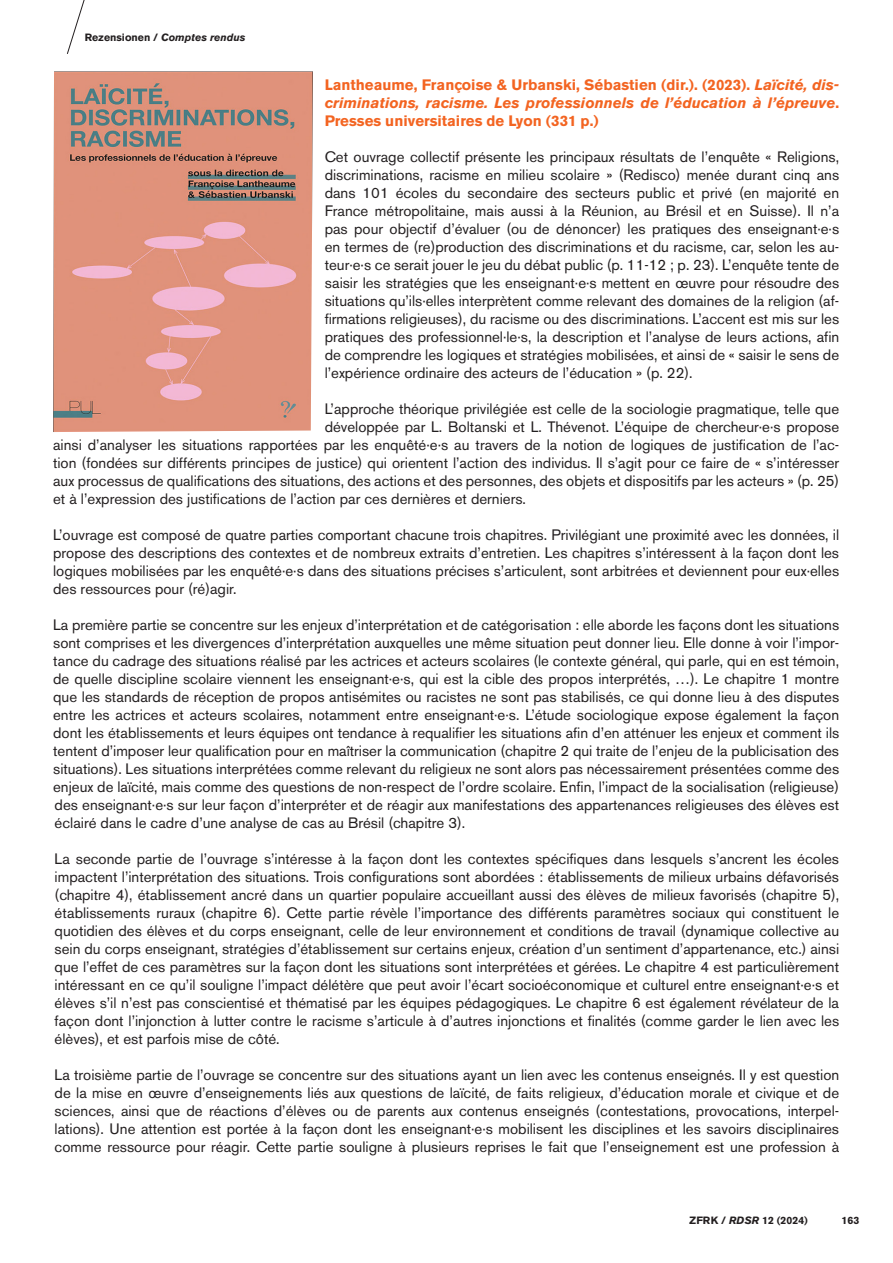
<style>
.page{position:relative;width:893px;height:1263px;background:#fff}
.page>*{position:absolute;margin:0;border:0;box-sizing:border-box;transform-origin:0 0}
.ZFRK_Body_Franz{font:15px/18px "Akzidenz Grotesk BE";color:#231f20;text-align:justify}
.ZFRK_Body_Franz-2{font:700 15px/18px "Akzidenz Grotesk BE";color:#f36421;text-align:justify}
.t1{font:italic 700 10.5px "Akzidenz Grotesk BE";color:#231f20}
.t2{font:700 10.5px "Akzidenz Grotesk BE";color:#231f20}
.s1{font-style:normal}
.s2{font-style:italic}
</style>
<div class="page">
<svg style="left:67px;top:0;width:18px;height:54px"></svg>
<img style="left:53px;top:71px;width:260px;height:361px">
<p class="t1" style="left:85px;top:31px;width:162px"><span class="s1">Rezensionen /</span> Comptes rendus</p>
<p class="ZFRK_Body_Franz-2" style="left:325px;top:76px;width:516px">Lantheaume, Françoise &amp; Urbanski, Sébastien (dir.). (2023). <span class="s2">Laïcité, dis&shy;criminations, racisme. Les professionnels de l’éducation à l’épreuve</span>.<br>Presses universitaires de Lyon (331 p.)</p>
<p class="ZFRK_Body_Franz" style="left:325px;top:148px;width:516px">Cet ouvrage collectif présente les principaux résultats de l’enquête « Religions, discriminations, racisme en milieu scolaire » (Redisco) menée durant cinq ans dans 101 écoles du secondaire des secteurs public et privé (en majorité en France métropolitaine, mais aussi à la Réunion, au Brésil et en Suisse). Il n’a pas pour objectif d’évaluer (ou de dénoncer) les pratiques des enseignant∙e∙s en termes de (re)production des discriminations et du racisme, car, selon les au&shy;teur∙e∙s ce serait jouer le jeu du débat public (p. 11-12 ; p. 23). L’enquête tente de saisir les stratégies que les enseignant∙e∙s mettent en œuvre pour résoudre des situations qu’ils∙elles interprètent comme relevant des domaines de la religion (af&shy;firmations religieuses), du racisme ou des discriminations. L’accent est mis sur les pratiques des professionnel∙le∙s, la description et l’analyse de leurs actions, afin de comprendre les logiques et stratégies mobilisées, et ainsi de « saisir le sens de l’expérience ordinaire des acteurs de l’éducation » (p. 22).</p>
<p class="ZFRK_Body_Franz" style="left:325px;top:400px;width:516px">L’approche théorique privilégiée est celle de la sociologie pragmatique, telle que</p>
<p class="ZFRK_Body_Franz" style="left:325px;top:418px;width:516px">développée par L. Boltanski et L. Thévenot. L’équipe de chercheur·e·s propose</p>
<p class="ZFRK_Body_Franz" style="left:53px;top:436px;width:788px">ainsi d’analyser les situations rapportées par les enquêté·e·s au travers de la notion de logiques de justification de l’ac-</p>
<p class="ZFRK_Body_Franz" style="left:53px;top:454px;width:788px">tion (fondées sur différents principes de justice) qui orientent l’action des individus. Il s’agit pour ce faire de « s’intéresser</p>
<p class="ZFRK_Body_Franz" style="left:53px;top:472px;width:787px">aux processus de qualifications des situations, des actions et des personnes, des objets et dispositifs par les acteurs » (p. 25)</p>
<p class="ZFRK_Body_Franz" style="left:53px;top:490px;width:474px">et à l’expression des justifications de l’action par ces dernières et derniers.</p>
<p class="ZFRK_Body_Franz" style="left:53px;top:526px;width:787px">L’ouvrage est composé de quatre parties comportant chacune trois chapitres. Privilégiant une proximité avec les données, il propose des descriptions des contextes et de nombreux extraits d’entretien. Les chapitres s’intéressent à la façon dont les logiques mobilisées par les enquêté·e·s dans des situations précises s’articulent, sont arbitrées et deviennent pour eux∙elles des ressources pour (ré)agir.</p>
<p class="ZFRK_Body_Franz" style="left:53px;top:616px;width:788px">La première partie se concentre sur les enjeux d’interprétation et de catégorisation : elle aborde les façons dont les situations sont comprises et les divergences d’interprétation auxquelles une même situation peut donner lieu. Elle donne à voir l’impor&shy;tance du cadrage des situations réalisé par les actrices et acteurs scolaires (le contexte général, qui parle, qui en est témoin, de quelle discipline scolaire viennent les enseignant∙e∙s, qui est la cible des propos interprétés, …). Le chapitre 1 montre que les standards de réception de propos antisémites ou racistes ne sont pas stabilisés, ce qui donne lieu à des disputes entre les actrices et acteurs scolaires, notamment entre enseignant∙e∙s. L’étude sociologique expose également la façon dont les établissements et leurs équipes ont tendance à requalifier les situations afin d’en atténuer les enjeux et comment ils tentent d’imposer leur qualification pour en maîtriser la communication (chapitre 2 qui traite de l’enjeu de la publicisation des situations). Les situations interprétées comme relevant du religieux ne sont alors pas nécessairement présentées comme des enjeux de laïcité, mais comme des questions de non-respect de l’ordre scolaire. Enfin, l’impact de la socialisation (religieuse) des enseignant∙e∙s sur leur façon d’interpréter et de réagir aux manifestations des appartenances religieuses des élèves est éclairé dans le cadre d’une analyse de cas au Brésil (chapitre 3).</p>
<p class="ZFRK_Body_Franz" style="left:55px;top:850px;width:786px">La seconde partie de l’ouvrage s’intéresse à la façon dont les contextes spécifiques dans lesquels s’ancrent les écoles impactent l’interprétation des situations. Trois configurations sont abordées : établissements de milieux urbains défavorisés (chapitre 4), établissement ancré dans un quartier populaire accueillant aussi des élèves de milieux favorisés (chapitre 5), établissements ruraux (chapitre 6). Cette partie révèle l’importance des différents paramètres sociaux qui constituent le quotidien des élèves et du corps enseignant, celle de leur environnement et conditions de travail (dynamique collective au sein du corps enseignant, stratégies d’établissement sur certains enjeux, création d’un sentiment d’appartenance, etc.) ainsi que l’effet de ces paramètres sur la façon dont les situations sont interprétées et gérées. Le chapitre 4 est particulièrement intéressant en ce qu’il souligne l’impact délétère que peut avoir l’écart socioéconomique et culturel entre enseignant∙e∙s et élèves s’il n’est pas conscientisé et thématisé par les équipes pédagogiques. Le chapitre 6 est également révélateur de la façon dont l’injonction à lutter contre le racisme s’articule à d’autres injonctions et finalités (comme garder le lien avec les élèves), et est parfois mise de côté.</p>
<p class="ZFRK_Body_Franz" style="left:55px;top:1066px;width:786px">La troisième partie de l’ouvrage se concentre sur des situations ayant un lien avec les contenus enseignés. Il y est question de la mise en œuvre d’enseignements liés aux questions de laïcité, de faits religieux, d’éducation morale et civique et de sciences, ainsi que de réactions d’élèves ou de parents aux contenus enseignés (contestations, provocations, interpel&shy;lations). Une attention est portée à la façon dont les enseignant∙e∙s mobilisent les disciplines et les savoirs disciplinaires comme ressource pour réagir. Cette partie souligne à plusieurs reprises le fait que l’enseignement est une profession à</p>
<p class="t2" style="left:689px;top:1214px;width:120px">ZFRK / <span class="s2">RDSR</span> 12 (2024)</p>
<p class="t2" style="left:842px;top:1214px;width:19px">163</p>
</div>
